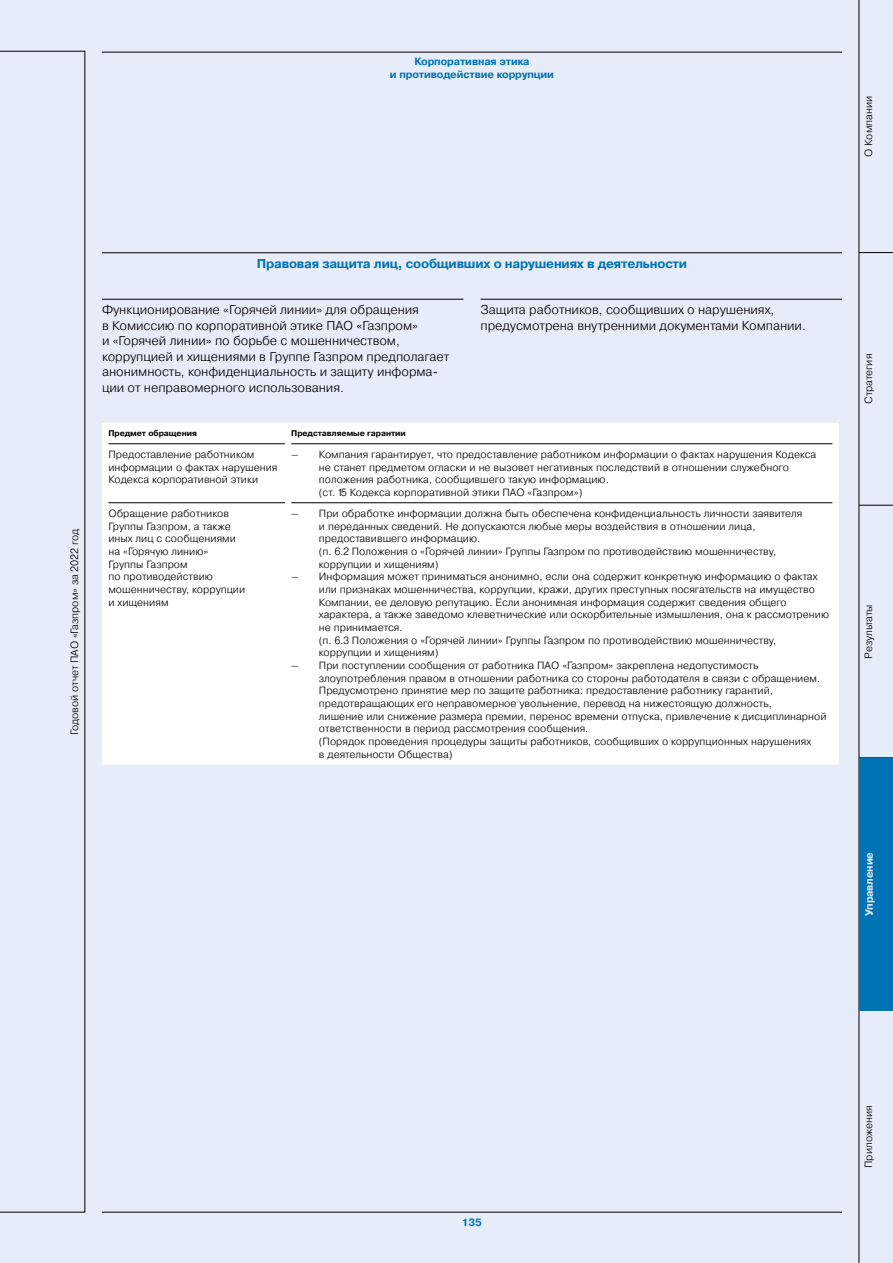
<style>
.page{position:relative;width:893px;height:1263px;background:#e7edf8}
.page>*{position:absolute;margin:0;border:0;box-sizing:border-box;transform-origin:0 0}
.t1{font:300 12.75px/15.5px "Pragmatica";letter-spacing:-.005em;color:#000}
.t2{font:700 12.75px "Pragmatica";letter-spacing:-.015em;color:#0073b5}
.t3{font:300 10.5px/12.6px "Pragmatica";color:#000;scale:1.2 1}
.t4{font:300 10.5px/12.6px "Pragmatica";color:#000}
.t5{font:700 10.5px/12.6px "Pragmatica";letter-spacing:-.01em;color:#0073b5;text-align:center}
.t6{font:300 10.5px "Pragmatica";letter-spacing:-.02em;color:#000}
.t7{font:700 10.5px "Pragmatica";letter-spacing:-.01em;color:#e7edf8}
.t8{font:700 8.25px "Pragmatica";letter-spacing:-.005em;color:#000}
</style>
<div class="page">
<hr style="left:859px;top:0;width:1px;height:1263px;background:#000">
<hr style="left:859px;top:252px;width:34px;height:1px;background:#000">
<hr style="left:859px;top:1010px;width:34px;height:1px;background:#000">
<hr style="left:859px;top:757px;width:34px;height:1px;background:#000">
<hr style="left:859px;top:505px;width:34px;height:1px;background:#000">
<hr style="left:102px;top:1212px;width:740px;height:1px;background:#000">
<div style="left:859px;top:758px;width:34px;height:252px;background:#0073b5"></div>
<hr style="left:102px;top:253px;width:740px;height:1px;background:#000">
<hr style="left:102px;top:299px;width:361px;height:1px;background:#000">
<hr style="left:480px;top:299px;width:362px;height:1px;background:#000">
<div style="left:102px;top:423px;width:737px;height:341px;background:#fff"></div>
<hr style="left:108px;top:443px;width:177px;height:1px;background:#000">
<hr style="left:291px;top:443px;width:541px;height:1px;background:#000">
<hr style="left:108px;top:502px;width:177px;height:1px;background:#000">
<hr style="left:291px;top:502px;width:541px;height:1px;background:#000">
<hr style="left:102px;top:52px;width:740px;height:1px;background:#000">
<p class="t5" style="left:390px;top:55px;width:166px">Корпоративная этика<br>и противодействие коррупции</p>
<p class="t4" style="left:862px;top:157px;width:63px;rotate:-90deg">О Компании</p>
<p class="t4" style="left:68px;top:735px;width:208px;rotate:-90deg">Годовой отчет ПАО «Газпром» за 2022 год</p>
<p class="t2" style="left:257px;top:256px;width:432px">Правовая защита лиц, сообщивших о нарушениях в деятельности</p>
<p class="t1" style="left:102px;top:302px;width:349px">Функционирование «Горячей линии» для обращения<br>в Комиссию по корпоративной этике ПАО «Газпром»<br>и «Горячей линии» по борьбе с мошенничеством, коррупцией и хищениями в Группе Газпром предполагает анонимность, конфиденциальность и защиту информа&shy;ции от неправомерного использования.</p>
<p class="t1" style="left:480px;top:302px;width:327px">Защита работников, сообщивших о нарушениях, предусмотрена внутренними документами Компании.</p>
<p class="t8" style="left:108px;top:428px;width:90px">Предмет обращения</p>
<p class="t8" style="left:291px;top:428px;width:116px">Представляемые гарантии</p>
<p class="t4" style="left:108px;top:448px;width:170px">Предоставление работником информации о фактах нарушения<br>Кодекса корпоративной этики</p>
<p class="t3" style="left:319px;top:448px;width:416px;text-indent:-28px">– Компания гарантирует, что предоставление работником информации о фактах нарушения Кодекса не станет предметом огласки и не вызовет негативных последствий в отношении служебного положения работника, сообщившего такую информацию.<br>(ст. 15 Кодекса корпоративной этики ПАО «Газпром»)</p>
<p class="t4" style="left:108px;top:507px;width:138px">Обращение работников<br>Группы Газпром, а также иных лиц с сообщениями на «Горячую линию»<br>Группы Газпром<br>по противодействию мошенничеству, коррупции и хищениям</p>
<p class="t3" style="left:319px;top:507px;width:404px;text-indent:-28px">– При обработке информации должна быть обеспечена конфиденциальность личности заявителя и переданных сведений. Не допускаются любые меры воздействия в отношении лица, предоставившего информацию.<br>(п. 6.2 Положения о «Горячей линии» Группы Газпром по противодействию мошенничеству, коррупции и хищениям)</p>
<p class="t3" style="left:319px;top:570px;width:427px;text-indent:-28px">– Информация может приниматься анонимно, если она содержит конкретную информацию о фактах или признаках мошенничества, коррупции, кражи, других преступных посягательств на имущество Компании, ее деловую репутацию. Если анонимная информация содержит сведения общего характера, а также заведомо клеветнические или оскорбительные измышления, она к рассмотрению не принимается.<br>(п. 6.3 Положения о «Горячей линии» Группы Газпром по противодействию мошенничеству, коррупции и хищениям)</p>
<p class="t3" style="left:319px;top:659px;width:424px;text-indent:-28px">– При поступлении сообщения от работника ПАО «Газпром» закреплена недопустимость злоупотребления правом в отношении работника со стороны работодателя в связи с обращением.<br>Предусмотрено принятие мер по защите работника: предоставление работнику гарантий, предотвращающих его неправомерное увольнение, перевод на нижестоящую должность,<br>лишение или снижение размера премии, перенос времени отпуска, привлечение к дисциплинарной ответственности в период рассмотрения сообщения.<br>(Порядок проведения процедуры защиты работников, сообщивших о коррупционных нарушениях<br>в деятельности Общества)</p>
<p class="t4" style="left:862px;top:404px;width:52px;rotate:-90deg">Стратегия</p>
<p class="t6" style="left:862px;top:659px;width:56px;rotate:-90deg">Результаты</p>
<p class="t7" style="left:863px;top:916px;width:66px;rotate:-90deg">Управление</p>
<p class="t5" style="left:462px;top:1216px;width:22px">135</p>
<p class="t4" style="left:862px;top:1168px;width:64px;rotate:-90deg">Приложения</p>
</div>
